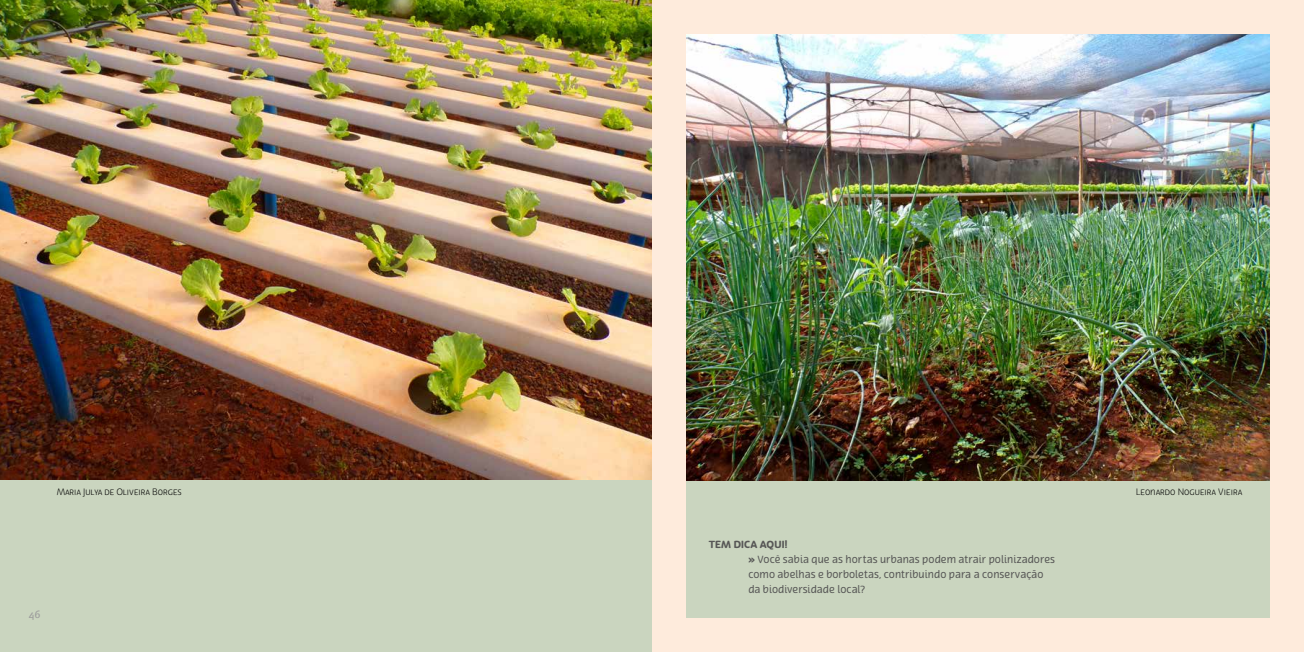
<style>
.page{position:relative;width:1304px;height:652px;background:#fff}
.page>*{position:absolute;margin:0;border:0;box-sizing:border-box;transform-origin:0 0}
.t1{font:11px "FP Dancer Serif";color:#9d9d9c}
.t2{font:10px/15px "Terfens";letter-spacing:.005em;color:#575756}
.t3{font:300 9px "Terfens";color:#000}
.s1{font-weight:700}
</style>
<div class="page">
<div style="left:652px;top:449px;width:639px;height:186px;background:#cad5bf"></div>
<div style="left:0;top:0;width:652px;height:652px;background:#cad5bf"></div>
<img style="left:0;top:0;width:652px;height:480px">
<img style="left:687px;top:35px;width:582px;height:445px">
<div style="left:652px;top:0;width:652px;height:652px;border:34px solid #feebdc"></div>
<p class="t3" style="left:57px;top:487px;width:127px">Maria Julya de Oliveira Borges</p>
<p class="t3" style="left:1136px;top:487px;width:107px">Leonardo Nogueira Vieira</p>
<p class="t1" style="left:29px;top:608px;width:13px">46</p>
<p class="t2" style="left:748px;top:537px;width:308px;text-indent:-40px"><span class="s1">TEM DICA AQUI!<br>»</span> Você sabia que as hortas urbanas podem atrair polinizadores como abelhas e borboletas, contribuindo para a conservação da biodiversidade local?</p>
</div>
